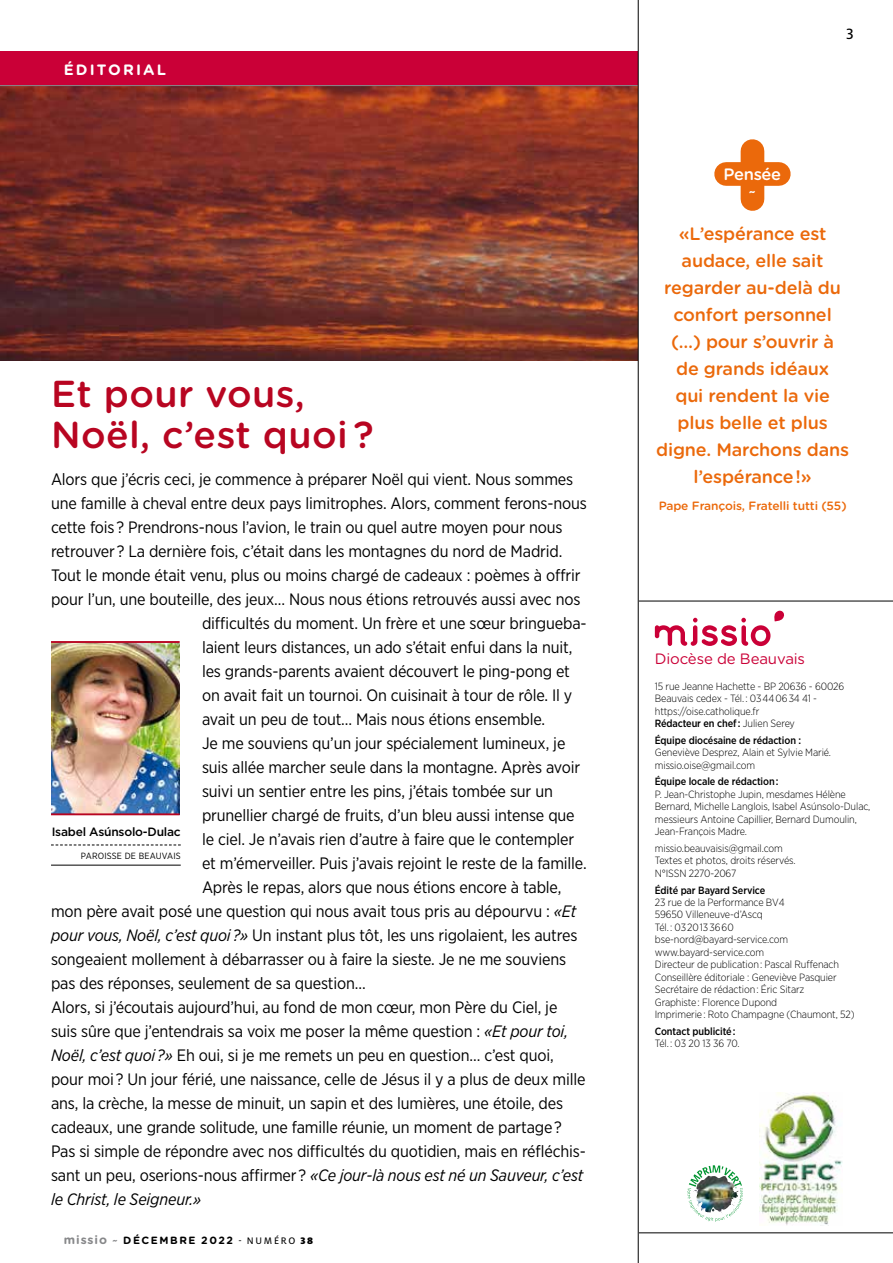
<style>
.page{position:relative;width:893px;height:1263px;background:#fff}
.page>*{position:absolute;margin:0;border:0;box-sizing:border-box;transform-origin:0 0}
.t1{font:500 37.5px/40.5px "Gotham Rounded";letter-spacing:.01em;color:#b80521}
.t2{font:500 18px/27px "Gotham Rounded";letter-spacing:-.01em;color:#eb690b;text-align:center}
.t3{font:16.5px "Gotham Narrow";letter-spacing:-.01em;color:#000}
.t4{font:italic 16.5px "Gotham Narrow";letter-spacing:-.01em;color:#000}
.t5{font:500 16.5px "Gotham Rounded";letter-spacing:-.02em;color:#fff}
.t6{font:16.5px "Milo OT Text";color:#000}
.t7{font:15px "Gotham Rounded";letter-spacing:-.01em;color:#ca0037}
.t8{font:700 15px "Gotham Rounded";letter-spacing:.14em;color:#fff}
.t9{font:500 15px "Gotham Rounded";color:#fff}
.t10{font:500 12px "Gotham Rounded";letter-spacing:-.01em;color:#eb690b}
.t11{font:500 12px "Gotham";letter-spacing:-.02em;color:#000}
.t12{font:300 10.5px/12.5px "Gotham Narrow";letter-spacing:-.01em;color:#000}
.t13{font:500 10.5px "Gotham Narrow";letter-spacing:-.01em;color:#000}
.t14{font:700 10.5px "Gotham Rounded";letter-spacing:.15em;color:#000}
.t15{font:9px "Gotham Narrow";letter-spacing:.02em;color:#000}
.s1{font-style:italic}
.s2{font-style:normal}
.s3{font-size:12px;color:#87888a}
.s4{font-style:italic;color:#87888a}
.s5{font-family:"Milo OT Text";font-weight:400}
.s6{font-family:"Milo OT";font-weight:900}
.s7{font-weight:500}
</style>
<div class="page">
<img style="left:0;top:86px;width:638px;height:274px">
<div style="left:741px;top:151px;width:23px;height:48px;background:#eb690b"></div>
<div style="left:726px;top:162px;width:53px;height:24px;background:#eb690b"></div>
<svg style="left:51px;top:844px;width:130px;height:1px"></svg>
<hr style="left:51px;top:865px;width:130px;height:1px;background:#000">
<img style="left:51px;top:643px;width:129px;height:170px">
<hr style="left:51px;top:641px;width:129px;height:2px;background:#b80521">
<hr style="left:51px;top:813px;width:129px;height:2px;background:#b80521">
<svg style="left:655px;top:610px;width:129px;height:36px"></svg>
<img style="left:759px;top:1093px;width:83px;height:132px">
<img style="left:687px;top:1165px;width:56px;height:57px">
<div style="left:0;top:51px;width:638px;height:34px;background:#ca0037"></div>
<hr style="left:0;top:85px;width:638px;height:1px;background:#87888a">
<hr style="left:638px;top:0;width:1px;height:1263px;background:#000">
<hr style="left:639px;top:601px;width:254px;height:1px;background:#000">
<hr style="left:639px;top:1232px;width:254px;height:1px;background:#000">
<p class="t8" style="left:64px;top:59px;width:104px">ÉDITORIAL</p>
<h1 class="t1" style="left:51px;top:372px;width:324px">Et pour vous,<br>Noël, c’est quoi ?</h1>
<p class="t3" style="left:51px;top:469px;width:524px">Alors que j’écris ceci, je commence à préparer Noël qui vient. Nous sommes</p>
<p class="t3" style="left:51px;top:493px;width:537px">une famille à cheval entre deux pays limitrophes. Alors, comment ferons-nous</p>
<p class="t3" style="left:51px;top:517px;width:513px">cette fois ? Prendrons-nous l’avion, le train ou quel autre moyen pour nous</p>
<p class="t3" style="left:51px;top:541px;width:513px">retrouver ? La dernière fois, c’était dans les montagnes du nord de Madrid.</p>
<p class="t3" style="left:51px;top:565px;width:531px">Tout le monde était venu, plus ou moins chargé de cadeaux : poèmes à offrir</p>
<p class="t3" style="left:51px;top:589px;width:531px">pour l’un, une bouteille, des jeux… Nous nous étions retrouvés aussi avec nos</p>
<p class="t3" style="left:202px;top:613px;width:386px">difficultés du moment. Un frère et une sœur bringueba-</p>
<p class="t3" style="left:202px;top:637px;width:372px">laient leurs distances, un ado s’était enfui dans la nuit,</p>
<p class="t3" style="left:202px;top:661px;width:369px">les grands-parents avaient découvert le ping-pong et</p>
<p class="t3" style="left:202px;top:685px;width:372px">on avait fait un tournoi. On cuisinait à tour de rôle. Il y</p>
<p class="t3" style="left:202px;top:709px;width:345px">avait un peu de tout… Mais nous étions ensemble.</p>
<p class="t3" style="left:202px;top:733px;width:365px">Je me souviens qu’un jour spécialement lumineux, je</p>
<p class="t3" style="left:202px;top:757px;width:380px">suis allée marcher seule dans la montagne. Après avoir</p>
<p class="t3" style="left:202px;top:781px;width:352px">suivi un sentier entre les pins, j’étais tombée sur un</p>
<p class="t3" style="left:202px;top:805px;width:374px">prunellier chargé de fruits, d’un bleu aussi intense que</p>
<p class="t3" style="left:202px;top:829px;width:374px">le ciel. Je n’avais rien d’autre à faire que le contempler</p>
<p class="t3" style="left:202px;top:853px;width:386px">et m’émerveiller. Puis j’avais rejoint le reste de la famille.</p>
<p class="t3" style="left:202px;top:877px;width:361px">Après le repas, alors que nous étions encore à table,</p>
<p class="t3" style="left:51px;top:901px;width:527px">mon père avait posé une question qui nous avait tous pris au dépourvu : <span class="s1">«Et</span></p>
<p class="t3" style="left:51px;top:925px;width:528px"><span class="s1">pour vous, Noël, c’est quoi ?»</span> Un instant plus tôt, les uns rigolaient, les autres</p>
<p class="t3" style="left:51px;top:949px;width:517px">songeaient mollement à débarrasser ou à faire la sieste. Je ne me souviens</p>
<p class="t3" style="left:51px;top:973px;width:316px">pas des réponses, seulement de sa question…</p>
<p class="t3" style="left:51px;top:997px;width:508px">Alors, si j’écoutais aujourd’hui, au fond de mon cœur, mon Père du Ciel, je</p>
<p class="t3" style="left:51px;top:1021px;width:519px">suis sûre que j’entendrais sa voix me poser la même question : <span class="s1">«Et pour toi,</span></p>
<p class="t3" style="left:51px;top:1045px;width:504px"><span class="s1">Noël, c’est quoi ?»</span> Eh oui, si je me remets un peu en question… c’est quoi,</p>
<p class="t3" style="left:51px;top:1069px;width:536px">pour moi ? Un jour férié, une naissance, celle de Jésus il y a plus de deux mille</p>
<p class="t3" style="left:51px;top:1093px;width:514px">ans, la crèche, la messe de minuit, un sapin et des lumières, une étoile, des</p>
<p class="t3" style="left:51px;top:1117px;width:512px">cadeaux, une grande solitude, une famille réunie, un moment de partage ?</p>
<p class="t3" style="left:51px;top:1141px;width:536px">Pas si simple de répondre avec nos difficultés du quotidien, mais en réfléchis-</p>
<p class="t4" style="left:51px;top:1165px;width:534px"><span class="s2">sant un peu, oserions-nous affirmer ?</span> «Ce jour-là nous est né un Sauveur, c’est</p>
<p class="t4" style="left:51px;top:1189px;width:152px">le Christ, le Seigneur.»</p>
<p class="t11" style="left:52px;top:824px;width:131px">Isabel Asúnsolo-Dulac</p>
<p class="t15" style="left:81px;top:850px;width:101px">PAROISSE DE BEAUVAIS</p>
<p class="t14" style="left:64px;top:1232px;width:251px"><span class="s3">MISSIO</span> <span class="s4">~</span> DÉCEMBRE 2022 <span class="s5">- NUMÉRO</span> <span class="s6">38</span></p>
<p class="t5" style="left:723px;top:162px;width:59px">Pensée</p>
<p class="t9" style="left:749px;top:186px;width:9px">˜</p>
<p class="t6" style="left:846px;top:24px;width:9px">3</p>
<p class="t2" style="left:656px;top:219px;width:194px">«L’espérance est audace, elle sait regarder au-delà du confort personnel<br>(…) pour s’ouvrir à<br>de grands idéaux<br>qui rendent la vie plus belle et plus digne. Marchons dans l’espérance !»</p>
<p class="t10" style="left:659px;top:497px;width:189px">Pape François, Fratelli tutti (55)</p>
<p class="t7" style="left:655px;top:649px;width:152px">Diocèse de Beauvais</p>
<p class="t12" style="left:655px;top:679px;width:191px">15 rue Jeanne Hachette - BP 20636 - 60026<br>Beauvais cedex - Tél. : 03 44 06 34 41 - https://oise.catholique.fr<br><span class="s7">Rédacteur en chef :</span> Julien Serey</p>
<p class="t13" style="left:655px;top:733px;width:148px">Équipe diocésaine de rédaction :</p>
<p class="t12" style="left:655px;top:746px;width:178px">Geneviève Desprez, Alain et Sylvie Marié. missio.oise@gmail.com</p>
<p class="t13" style="left:655px;top:775px;width:125px">Équipe locale de rédaction :</p>
<p class="t12" style="left:655px;top:787px;width:217px">P. Jean-Christophe Jupin, mesdames Hélène Bernard, Michelle Langlois, Isabel Asúnsolo-Dulac, messieurs Antoine Capillier, Bernard Dumoulin, Jean-François Madre.</p>
<p class="t12" style="left:655px;top:842px;width:142px">missio.beauvaisis@gmail.com<br>Textes et photos, droits réservés.<br>N°ISSN 2270-2067</p>
<p class="t13" style="left:655px;top:883px;width:112px">Édité par Bayard Service</p>
<p class="t12" style="left:655px;top:896px;width:201px">23 rue de la Performance BV4<br>59650 Villeneuve-d’Ascq<br>Tél. : 03 20 13 36 60 bse-nord@bayard-service.com www.bayard-service.com<br>Directeur de publication : Pascal Ruffenach<br>Conseillère éditoriale : Geneviève Pasquier<br>Secrétaire de rédaction : Éric Sitarz<br>Graphiste : Florence Dupond<br>Imprimerie : Roto Champagne (Chaumont, 52)</p>
<p class="t13" style="left:655px;top:1024px;width:82px">Contact publicité :</p>
<p class="t12" style="left:655px;top:1037px;width:86px">Tél. : 03 20 13 36 70.</p>
</div>
